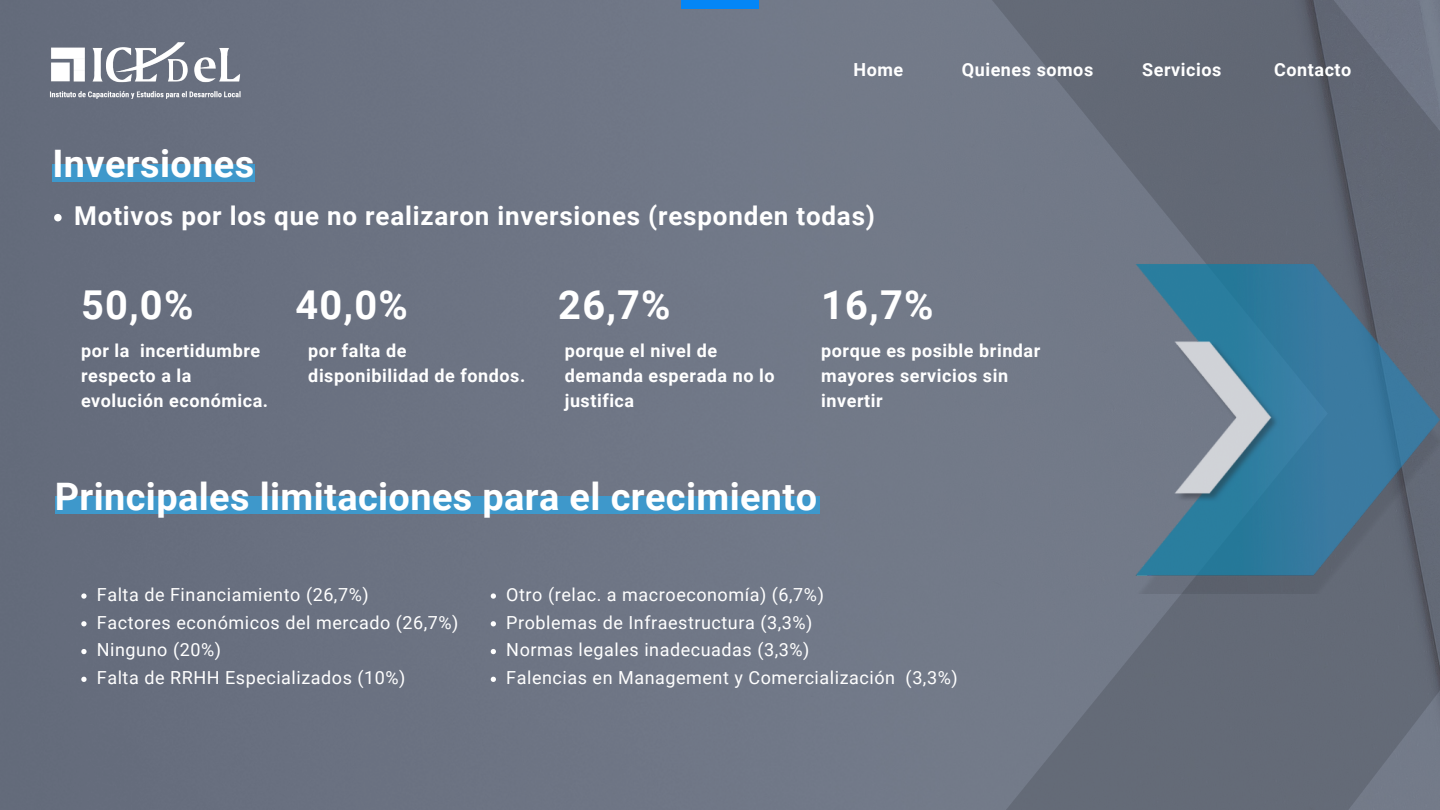
<style>
.page{position:relative;width:1440px;height:810px;background:#fff}
.page>*{position:absolute;margin:0;border:0;box-sizing:border-box;transform-origin:0 0}
.t1{font:700 39.8px "Roboto";letter-spacing:.03em;color:#fff}
.t2{font:700 37.9px "Roboto";letter-spacing:.01em;color:#fff}
.t3{font:700 26px "Roboto";letter-spacing:.03em;color:#fff}
.t4{font:18px "Roboto";letter-spacing:.03em;color:#fff}
.t5{font:700 18px/24.8px "Roboto";letter-spacing:.03em;color:#fff}
</style>
<div class="page">
<div style="left:0;top:0;width:985px;height:810px;background:#6d7484"></div>
<div style="left:681px;top:0;width:78px;height:9px;background:#0486f6"></div>
<img style="left:36px;top:30px;width:218px;height:81px">
<div style="left:985px;top:0;width:455px;height:810px;background:linear-gradient(to bottom,#6a707e,#6e7583)"></div>
<div style="left:53px;top:165px;width:202px;height:17px;background:#3e98cb"></div>
<svg style="left:54px;top:214px;width:8px;height:7px"></svg>
<div style="left:55px;top:496px;width:765px;height:18px;background:#3e98cb"></div>
<img style="left:1129px;top:257px;width:311px;height:336px">
<svg style="left:81px;top:593px;width:6px;height:6px"></svg>
<svg style="left:81px;top:621px;width:6px;height:5px"></svg>
<svg style="left:81px;top:649px;width:6px;height:5px"></svg>
<svg style="left:81px;top:677px;width:6px;height:5px"></svg>
<svg style="left:491px;top:593px;width:5px;height:6px"></svg>
<svg style="left:491px;top:621px;width:5px;height:5px"></svg>
<svg style="left:491px;top:649px;width:5px;height:5px"></svg>
<svg style="left:491px;top:677px;width:5px;height:5px"></svg>
<p class="t2" style="left:53px;top:142px;width:203px">Inversiones</p>
<p class="t5" style="left:853px;top:58px;width:51px">Home</p>
<p class="t5" style="left:962px;top:58px;width:133px">Quienes somos</p>
<p class="t5" style="left:1142px;top:58px;width:81px">Servicios</p>
<p class="t5" style="left:1274px;top:58px;width:79px">Contacto</p>
<p class="t3" style="left:74px;top:201px;width:802px">Motivos por los que no realizaron inversiones (responden todas)</p>
<p class="t1" style="left:81px;top:282px;width:114px">50,0%</p>
<p class="t1" style="left:295px;top:282px;width:114px">40,0%</p>
<p class="t5" style="left:81px;top:339px;width:189px">por la incertidumbre respecto a la evolución económica.</p>
<p class="t5" style="left:308px;top:339px;width:219px">por falta de disponibilidad de fondos.</p>
<p class="t1" style="left:558px;top:282px;width:114px">26,7%</p>
<p class="t5" style="left:565px;top:339px;width:211px">porque el nivel de demanda esperada no lo justifica</p>
<p class="t1" style="left:821px;top:282px;width:114px">16,7%</p>
<p class="t5" style="left:821px;top:339px;width:221px">porque es posible brindar mayores servicios sin invertir</p>
<p class="t2" style="left:55px;top:475px;width:764px">Principales limitaciones para el crecimiento</p>
<p class="t4" style="left:97px;top:584px;width:273px">Falta de Financiamiento (26,7%)</p>
<p class="t4" style="left:97px;top:612px;width:363px">Factores económicos del mercado (26,7%)</p>
<p class="t4" style="left:97px;top:640px;width:126px">Ninguno (20%)</p>
<p class="t4" style="left:97px;top:668px;width:310px">Falta de RRHH Especializados (10%)</p>
<p class="t4" style="left:506px;top:584px;width:319px">Otro (relac. a macroeconomía) (6,7%)</p>
<p class="t4" style="left:506px;top:612px;width:308px">Problemas de Infraestructura (3,3%)</p>
<p class="t4" style="left:506px;top:640px;width:305px">Normas legales inadecuadas (3,3%)</p>
<p class="t4" style="left:506px;top:668px;width:453px">Falencias en Management y Comercialización (3,3%)</p>
</div>
